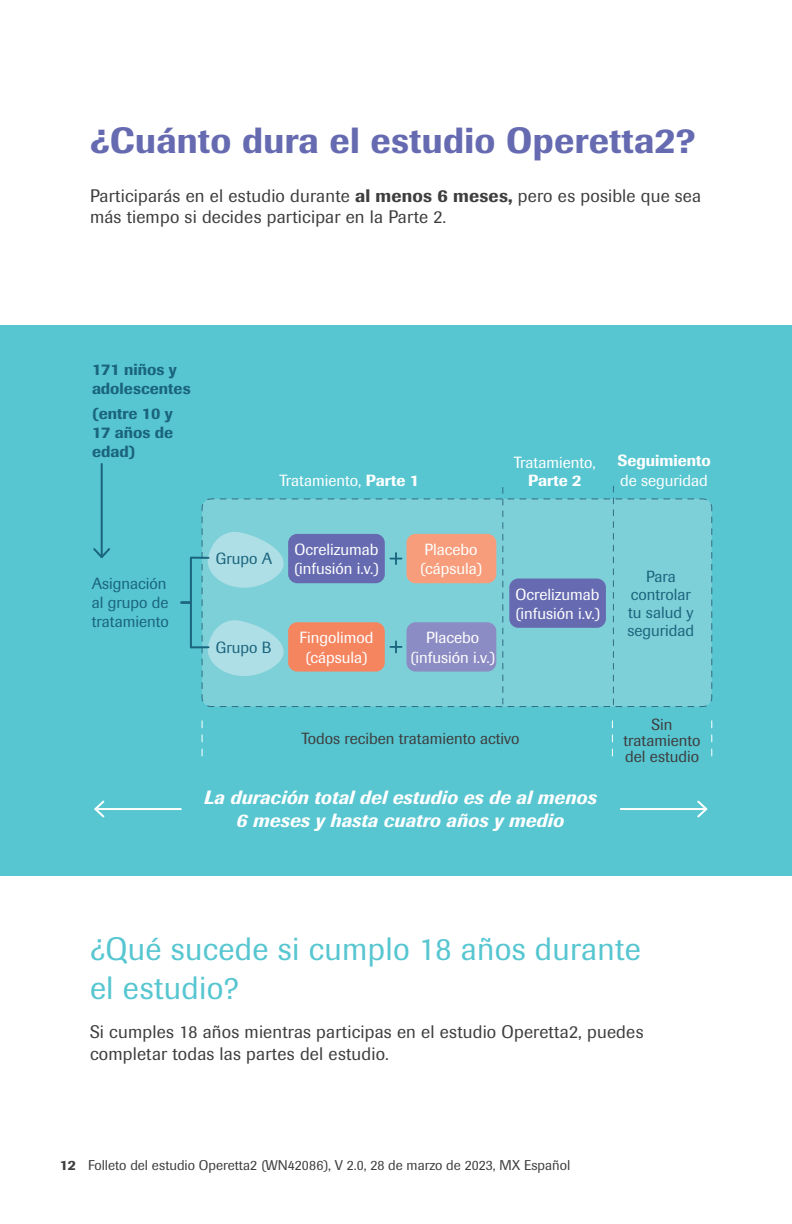
<style>
.page{position:relative;width:792px;height:1224px;background:#fff}
.page>*{position:absolute;margin:0;border:0;box-sizing:border-box;transform-origin:0 0}
.t1{font:500 36px "Imago";letter-spacing:.01em;color:#666bb1}
.t2{font:32px/38.4px "Imago";letter-spacing:.01em;color:#57c6d1}
.t3{font:italic 500 19px/22.8px "Imago";letter-spacing:.01em;color:#fff;text-align:center}
.t4{font:18px/21.6px "Imago";letter-spacing:.01em;color:#3e3e3f}
.t5{font:16px/19.2px "Imago";color:#fff}
.t6{font:16px/18px "Imago";color:#1a647d}
.t7{font:16px/16px "Imago";color:#3e3e3f;text-align:center}
.t8{font:500 16px/19.2px "Imago";color:#1a647d}
.t9{font:500 16px "Imago";color:#fff}
.t10{font:14px "Imago";color:#3e3e3f}
.s1{font-weight:500}
</style>
<div class="page">
<div style="left:0;top:325px;width:792px;height:551px;background:#57c6d1"></div>
<svg style="left:697px;top:498px;width:16px;height:209px;background:#78cbd4"></svg>
<svg style="left:202px;top:721px;width:1px;height:35px"></svg>
<svg style="left:612px;top:721px;width:1px;height:35px"></svg>
<svg style="left:711px;top:721px;width:1px;height:35px"></svg>
<hr style="left:101px;top:464px;width:2px;height:93px;background:#1a647d">
<svg style="left:93px;top:546px;width:17px;height:12px"></svg>
<hr style="left:621px;top:808px;width:85px;height:2px;background:#fff">
<svg style="left:697px;top:800px;width:11px;height:18px"></svg>
<hr style="left:95px;top:808px;width:86px;height:2px;background:#fff">
<svg style="left:94px;top:800px;width:11px;height:18px"></svg>
<svg style="left:180px;top:486px;width:517px;height:221px;background:#84beca"></svg>
<h1 class="t1" style="left:90px;top:117px;width:607px">¿Cuánto dura el estudio Operetta2?</h1>
<p class="t4" style="left:90px;top:185px;width:613px">Participarás en el estudio durante <span class="s1">al menos 6 meses,</span> pero es posible que sea más tiempo si decides participar en la Parte 2.</p>
<p class="t8" style="left:92px;top:359px;width:100px">171 niños y adolescentes</p>
<p class="t8" style="left:92px;top:404px;width:83px;text-align:justify">(entre 10 y 17 años de edad)</p>
<p class="t5" style="left:279px;top:471px;width:141px">Tratamiento, <span class="s1">Parte 1</span></p>
<p class="t5" style="left:514px;top:453px;width:84px">Tratamiento,</p>
<p class="t9" style="left:528px;top:470px;width:55px">Parte 2</p>
<p class="t9" style="left:617px;top:450px;width:95px">Seguimiento</p>
<p class="t5" style="left:620px;top:471px;width:89px">de seguridad</p>
<p class="t6" style="left:92px;top:574px;width:79px;line-height:19.2px">Asignación al grupo de tratamiento</p>
<p class="t5" style="left:294px;top:540px;width:86px">Ocrelizumab (infusión i.v.)</p>
<p class="t6" style="left:216px;top:549px;width:58px">Grupo A</p>
<p class="t5" style="left:420px;top:540px;width:64px">Placebo (cápsula)</p>
<p class="t6" style="left:216px;top:638px;width:57px">Grupo B</p>
<p class="t5" style="left:299px;top:628px;width:76px;text-align:center">Fingolimod (cápsula)</p>
<p class="t5" style="left:410px;top:628px;width:86px;text-align:center">Placebo (infusión i.v.)</p>
<p class="t5" style="left:515px;top:585px;width:86px">Ocrelizumab (infusión i.v.)</p>
<p class="t7" style="left:302px;top:730px;width:220px">Todos reciben tratamiento activo</p>
<p class="t3" style="left:204px;top:786px;width:394px">La duración total del estudio es de al menos<br>6 meses y hasta cuatro años y medio</p>
<p class="t6" style="left:628px;top:568px;width:68px;text-align:center">Para controlar tu salud y seguridad</p>
<p class="t7" style="left:624px;top:717px;width:79px">Sin tratamiento del estudio</p>
<h2 class="t2" style="left:90px;top:930px;width:552px">¿Qué sucede si cumplo 18 años durante el estudio?</h2>
<p class="t4" style="left:90px;top:1021px;width:555px">Si cumples 18 años mientras participas en el estudio Operetta2, puedes completar todas las partes del estudio.</p>
<p class="t10" style="left:60px;top:1156px;width:512px"><span class="s1">12</span> Folleto del estudio Operetta2 (WN42086), V 2.0, 28 de marzo de 2023, MX Español</p>
</div>
